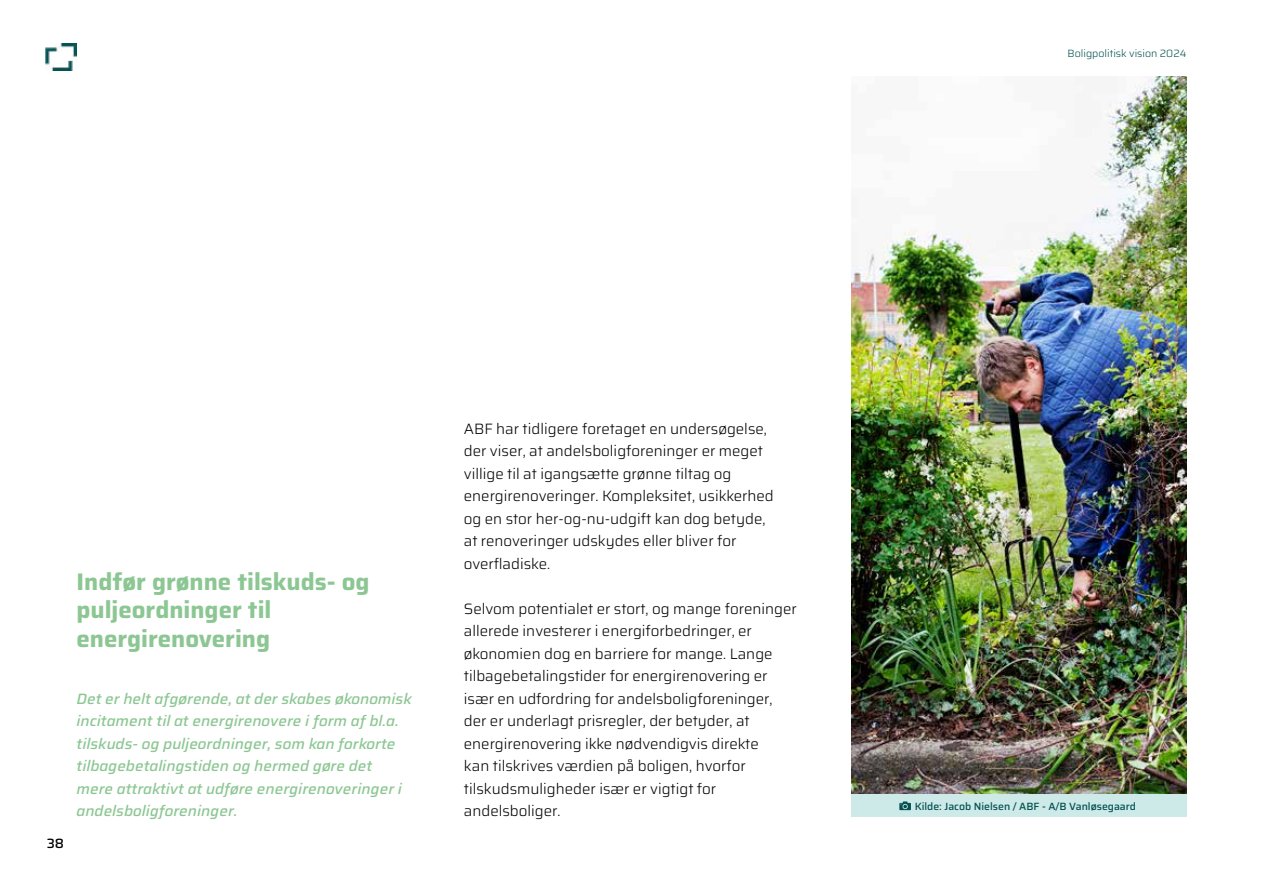
<style>
.page{position:relative;width:1263px;height:893px;background:#fff}
.page>*{position:absolute;margin:0;border:0;box-sizing:border-box;transform-origin:0 0}
.t1{font:700 24px/28.8px "Saira";color:#8cc793}
.t2{font:300 15px/22.5px "Saira";color:#000}
.t3{font:italic 500 15px/22.5px "Saira";color:#8cc793}
.t4{font:500 13.5px "Saira";color:#000}
.t5{font:500 10.5px "Saira";color:#055151}
.t6{font:300 10.5px "Saira";color:#055151}
</style>
<div class="page">
<img style="left:46px;top:44px;width:31px;height:27px">
<img style="left:851px;top:77px;width:335px;height:717px">
<div style="left:851px;top:794px;width:335px;height:22px;background:#cdeae9"></div>
<svg style="left:899px;top:801px;width:12px;height:9px"></svg>
<p class="t6" style="left:1067px;top:45px;width:120px">Boligpolitisk vision 2024</p>
<h1 class="t1" style="left:77px;top:566px;width:295px">Indfør grønne tilskuds- og puljeordninger til energirenovering</h1>
<p class="t4" style="left:47px;top:832px;width:19px">38</p>
<p class="t3" style="left:77px;top:687px;width:337px">Det er helt afgørende, at der skabes økonomisk incitament til at energirenovere i form af bl.a. tilskuds- og puljeordninger, som kan forkorte tilbagebetalingstiden og hermed gøre det mere attraktivt at udføre energirenoveringer i andelsboligforeninger.</p>
<p class="t2" style="left:464px;top:417px;width:311px">ABF har tidligere foretaget en undersøgelse, der viser, at andelsboligforeninger er meget villige til at igangsætte grønne tiltag og energirenoveringer. Kompleksitet, usikkerhed og en stor her-og-nu-udgift kan dog betyde, at renoveringer udskydes eller bliver for overfladiske.</p>
<p class="t2" style="left:464px;top:597px;width:334px">Selvom potentialet er stort, og mange foreninger allerede investerer i energiforbedringer, er økonomien dog en barriere for mange. Lange tilbagebetalingstider for energirenovering er især en udfordring for andelsboligforeninger, der er underlagt prisregler, der betyder, at energirenovering ikke nødvendigvis direkte<br>kan tilskrives værdien på boligen, hvorfor tilskudsmuligheder især er vigtigt for andelsboliger.</p>
<p class="t5" style="left:915px;top:798px;width:223px">Kilde: Jacob Nielsen / ABF - A/B Vanløsegaard</p>
</div>
